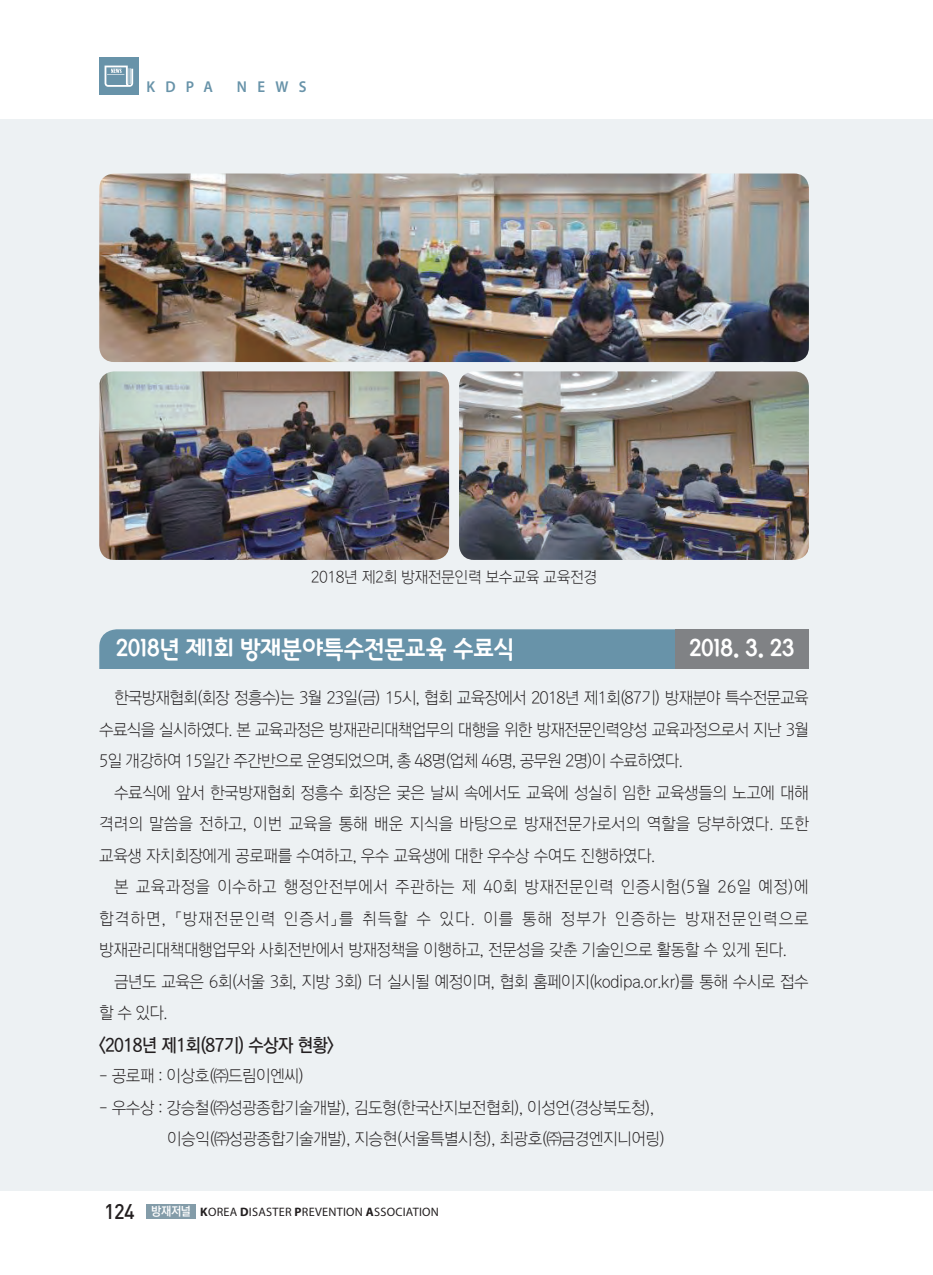
<style>
.page{position:relative;width:933px;height:1275px;background:#fff}
.page>*{position:absolute;margin:0;border:0;box-sizing:border-box;transform-origin:0 0}
.t1{font:24.5px "Korean SMI B";letter-spacing:-.03em;color:#fff;scale:.95 1}
.t2{font:18.38px "Korean GD14 R";letter-spacing:-.03em;color:#231f20;scale:.95 1}
.t3{font:16.62px/31.5px "Korean GD10 R";letter-spacing:-.03em;color:#231f20;text-align:justify}
.t4{font:15.75px "Korean GD10 R";letter-spacing:-.03em;color:#231f20}
.t5{font:600 15.75px "Myriad Pro";letter-spacing:.69em;color:#6893a9;scale:.95 1}
.t6{font:12.25px "Myriad Pro";letter-spacing:.02em;color:#231f20}
.s1{font-family:"DIN Pro";font-weight:500;font-size:21px}
.s2{font-family:"Korean GD15 R";color:#fff}
.s3{font-weight:700}
</style>
<div class="page">
<div style="left:0;top:119px;width:933px;height:1072px;background:#edf1f3"></div>
<div style="left:146px;top:1204px;width:50px;height:15px;background:#839ca9"></div>
<div style="left:99px;top:57px;width:40px;height:37px;background:#6893a9"></div>
<svg style="left:105px;top:66px;width:28px;height:21px"></svg>
<img style="left:99px;top:371px;width:350px;height:189px">
<img style="left:99px;top:174px;width:710px;height:188px">
<img style="left:459px;top:371px;width:350px;height:189px">
<div style="left:99px;top:629px;width:576px;height:40px;background:#6893a9"></div>
<div style="left:675px;top:629px;width:134px;height:40px;background:#808285"></div>
<p class="t5" style="left:146px;top:76px;width:72px">KDPA</p>
<p class="t5" style="left:237px;top:76px;width:75px">NEWS</p>
<p class="t4" style="left:311px;top:569px;width:288px">2018년 제2회 방재전문인력 보수교육 교육전경</p>
<h1 class="t1" style="left:116px;top:636px;width:421px">2018년 제1회 방재분야특수전문교육 수료식</h1>
<h1 class="t1" style="left:689px;top:636px;width:112px">2018. 3. 23</h1>
<p class="t3" style="left:99px;top:682px;width:711px;text-indent:15px">한국방재협회(회장 정흥수)는 3월 23일(금) 15시, 협회 교육장에서 2018년 제1회(87기) 방재분야 특수전문교육 수료식을 실시하였다. 본 교육과정은 방재관리대책업무의 대행을 위한 방재전문인력양성 교육과정으로서 지난 3월 5일 개강하여 15일간 주간반으로 운영되었으며, 총 48명(업체 46명, 공무원 2명)이 수료하였다.</p>
<p class="t3" style="left:99px;top:777px;width:711px;text-indent:15px">수료식에 앞서 한국방재협회 정흥수 회장은 궂은 날씨 속에서도 교육에 성실히 임한 교육생들의 노고에 대해 격려의 말씀을 전하고, 이번 교육을 통해 배운 지식을 바탕으로 방재전문가로서의 역할을 당부하였다. 또한 교육생 자치회장에게 공로패를 수여하고, 우수 교육생에 대한 우수상 수여도 진행하였다.</p>
<p class="t3" style="left:99px;top:871px;width:711px;text-indent:15px">본 교육과정을 이수하고 행정안전부에서 주관하는 제 40회 방재전문인력 인증시험(5월 26일 예정)에 합격하면, 「방재전문인력 인증서」를 취득할 수 있다. 이를 통해 정부가 인증하는 방재전문인력으로 방재관리대책대행업무와 사회전반에서 방재정책을 이행하고, 전문성을 갖춘 기술인으로 활동할 수 있게 된다.</p>
<p class="t3" style="left:99px;top:966px;width:711px;text-indent:15px">금년도 교육은 6회(서울 3회, 지방 3회) 더 실시될 예정이며, 협회 홈페이지(kodipa.or.kr)를 통해 수시로 접수 할 수 있다.</p>
<p class="t2" style="left:99px;top:1035px;width:248px">&lt;2018년 제1회(87기) 수상자 현황&gt;</p>
<p class="t3" style="left:99px;top:1060px;width:206px">- 공로패 : 이상호(㈜드림이엔씨)</p>
<p class="t3" style="left:167px;top:1092px;width:499px;text-indent:-68px">- 우수상 : 강승철(㈜성광종합기술개발), 김도형(한국산지보전협회), 이성언(경상북도청), 이승익(㈜성광종합기술개발), 지승현(서울특별시청), 최광호(㈜금경엔지니어링)</p>
<p class="t6" style="left:104px;top:1204px;width:336px"><span class="s1">124</span> <span class="s2">방재저널</span> <span class="s3">K</span>OREA <span class="s3">D</span>ISASTER <span class="s3">P</span>REVENTION <span class="s3">A</span>SSOCIATION</p>
</div>
